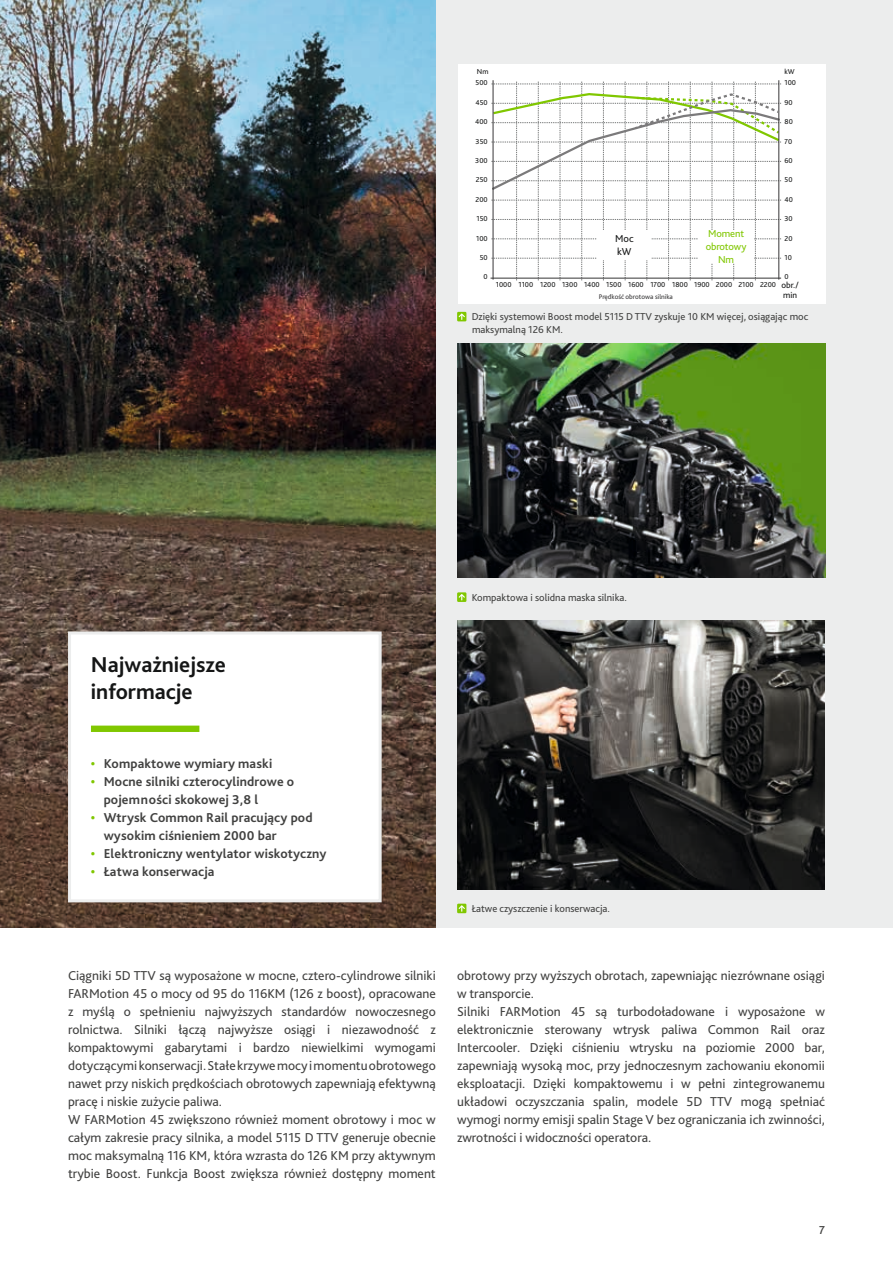
<style>
.page{position:relative;width:893px;height:1263px;background:#fff}
.page>*{position:absolute;margin:0;border:0;box-sizing:border-box;transform-origin:0 0}
.t1{font:700 22.5px/27px "Bliss Pro";color:#151616}
.t2{font:13.5px/18px "Bliss Pro";color:#414140}
.t3{font:700 13.5px/18px "Bliss Pro";letter-spacing:.01em;color:#414140}
.t4{font:500 12px "Bliss Pro";color:#414140}
.t5{font:10.5px/12.8px "Bliss Pro";color:#414140}
.t6{font:10.5px/12.6px "Bliss Pro";letter-spacing:-.01em;color:#80c700;text-align:center}
.t7{font:10.5px/12.6px "Bliss Pro";color:#151616}
.t8{font:9px "Bliss Pro";color:#151616}
.t9{font:7.5px "Bliss Pro";color:#151616}
.t10{font:7.05px "Bliss Pro";color:#373637}
.s1{font-size:9px}
.s2{color:#80c700}
</style>
<div class="page">
<div style="left:436px;top:0;width:457px;height:928px;background:#eceded"></div>
<img style="left:0;top:0;width:436px;height:928px">
<img style="left:457px;top:621px;width:368px;height:269px">
<img style="left:458px;top:344px;width:367px;height:234px">
<div style="left:68px;top:631px;width:314px;height:271px;background:#fff;border:3px solid #eceded"></div>
<div style="left:458px;top:64px;width:367px;height:239px;background:#fff"></div>
<hr style="left:493px;top:80px;width:1px;height:200px;background:#373637">
<hr style="left:778px;top:80px;width:1px;height:200px;background:#373637">
<svg style="left:490px;top:82px;width:292px;height:198px"></svg>
<div style="left:457px;top:312px;width:9px;height:9px;background:#80c700"></div>
<svg style="left:459px;top:313px;width:6px;height:7px"></svg>
<div style="left:457px;top:904px;width:9px;height:9px;background:#80c700"></div>
<svg style="left:459px;top:905px;width:6px;height:7px"></svg>
<div style="left:91px;top:726px;width:108px;height:6px;background:#80c700"></div>
<svg style="left:457px;top:592px;width:9px;height:10px"></svg>
<svg style="left:459px;top:594px;width:6px;height:6px"></svg>
<div style="left:598px;top:230px;width:53px;height:29px;background:#fff"></div>
<div style="left:698px;top:230px;width:56px;height:33px;background:#fff"></div>
<p class="t9" style="left:477px;top:67px;width:13px">Nm</p>
<p class="t9" style="left:784px;top:67px;width:12px">kW</p>
<p class="t9" style="left:475px;top:78px;width:14px">500</p>
<p class="t9" style="left:475px;top:98px;width:14px">450</p>
<p class="t9" style="left:475px;top:117px;width:14px">400</p>
<p class="t9" style="left:476px;top:137px;width:14px">350</p>
<p class="t9" style="left:475px;top:156px;width:14px">300</p>
<p class="t9" style="left:476px;top:175px;width:13px">250</p>
<p class="t9" style="left:475px;top:195px;width:14px">200</p>
<p class="t9" style="left:476px;top:214px;width:13px">150</p>
<p class="t9" style="left:476px;top:233px;width:13px">100</p>
<p class="t9" style="left:480px;top:253px;width:10px">50</p>
<p class="t9" style="left:483px;top:272px;width:6px">0</p>
<p class="t9" style="left:784px;top:78px;width:13px">100</p>
<p class="t9" style="left:784px;top:98px;width:10px">90</p>
<p class="t9" style="left:784px;top:117px;width:10px">80</p>
<p class="t9" style="left:784px;top:137px;width:9px">70</p>
<p class="t9" style="left:784px;top:156px;width:10px">60</p>
<p class="t9" style="left:784px;top:175px;width:10px">50</p>
<p class="t9" style="left:784px;top:195px;width:10px">40</p>
<p class="t9" style="left:784px;top:214px;width:10px">30</p>
<p class="t9" style="left:784px;top:233px;width:10px">20</p>
<p class="t9" style="left:784px;top:253px;width:9px">10</p>
<p class="t9" style="left:784px;top:272px;width:6px">0</p>
<p class="t7" style="left:615px;top:232px;width:20px">Moc kW</p>
<p class="t6" style="left:706px;top:227px;width:42px">Moment obrotowy<br>Nm</p>
<p class="t10" style="left:599px;top:293px;width:76px">Prędkość obrotowa silnika</p>
<p class="t9" style="left:496px;top:280px;width:304px">1000 1100 1200 1300 1400 1500 1600 1700 1800 1900 2000 2100 2200 <span class="s1">obr./</span></p>
<p class="t8" style="left:783px;top:289px;width:15px">min</p>
<p class="t5" style="left:472px;top:310px;width:338px">Dzięki systemowi Boost model 5115 D TTV zyskuje 10 KM więcej, osiągając moc maksymalną 126 KM.</p>
<h1 class="t1" style="left:91px;top:650px;width:136px">Najważniejsze informacje</h1>
<p class="t3" style="left:91px;top:754px;width:183px"><span class="s2">•</span> Kompaktowe wymiary maski</p>
<p class="t3" style="left:104px;top:772px;width:192px;text-indent:-13px"><span class="s2">•</span> Mocne silniki czterocylindrowe o pojemności skokowej 3,8 l</p>
<p class="t3" style="left:104px;top:808px;width:210px;text-indent:-13px"><span class="s2">•</span> Wtrysk Common Rail pracujący pod wysokim ciśnieniem 2000 bar</p>
<p class="t3" style="left:91px;top:844px;width:237px"><span class="s2">•</span> Elektroniczny wentylator wiskotyczny</p>
<p class="t3" style="left:91px;top:862px;width:125px"><span class="s2">•</span> Łatwa konserwacja</p>
<p class="t5" style="left:472px;top:591px;width:157px">Kompaktowa i solidna maska silnika.</p>
<p class="t5" style="left:472px;top:902px;width:140px">Łatwe czyszczenie i konserwacja.</p>
<p class="t2" style="left:68px;top:966px;width:369px">Ciągniki 5D TTV są wyposażone w mocne, cztero-cylindrowe silniki FARMotion 45 o mocy od 95 do 116KM (126 z boost), opracowane z myślą o spełnieniu najwyższych standardów nowoczesnego rolnictwa. Silniki łączą najwyższe osiągi i niezawodność z kompaktowymi gabarytami i bardzo niewielkimi wymogami dotyczącymi konserwacji. Stałe krzywe mocy i momentu obrotowego nawet przy niskich prędkościach obrotowych zapewniają efektywną pracę i niskie zużycie paliwa.<br>W FARMotion 45 zwiększono również moment obrotowy i moc w całym zakresie pracy silnika, a model 5115 D TTV generuje obecnie moc maksymalną 116 KM, która wzrasta do 126 KM przy aktywnym trybie Boost. Funkcja Boost zwiększa również dostępny moment</p>
<p class="t2" style="left:457px;top:966px;width:369px">obrotowy przy wyższych obrotach, zapewniając niezrównane osiągi w transporcie.<br>Silniki FARMotion 45 są turbodoładowane i wyposażone w elektronicznie sterowany wtrysk paliwa Common Rail oraz Intercooler. Dzięki ciśnieniu wtrysku na poziomie 2000 bar, zapewniają wysoką moc, przy jednoczesnym zachowaniu ekonomii eksploatacji. Dzięki kompaktowemu i w pełni zintegrowanemu układowi oczyszczania spalin, modele 5D TTV mogą spełniać wymogi normy emisji spalin Stage V bez ograniczania ich zwinności, zwrotności i widoczności operatora.</p>
<p class="t4" style="left:819px;top:1222px;width:7px">7</p>
</div>
